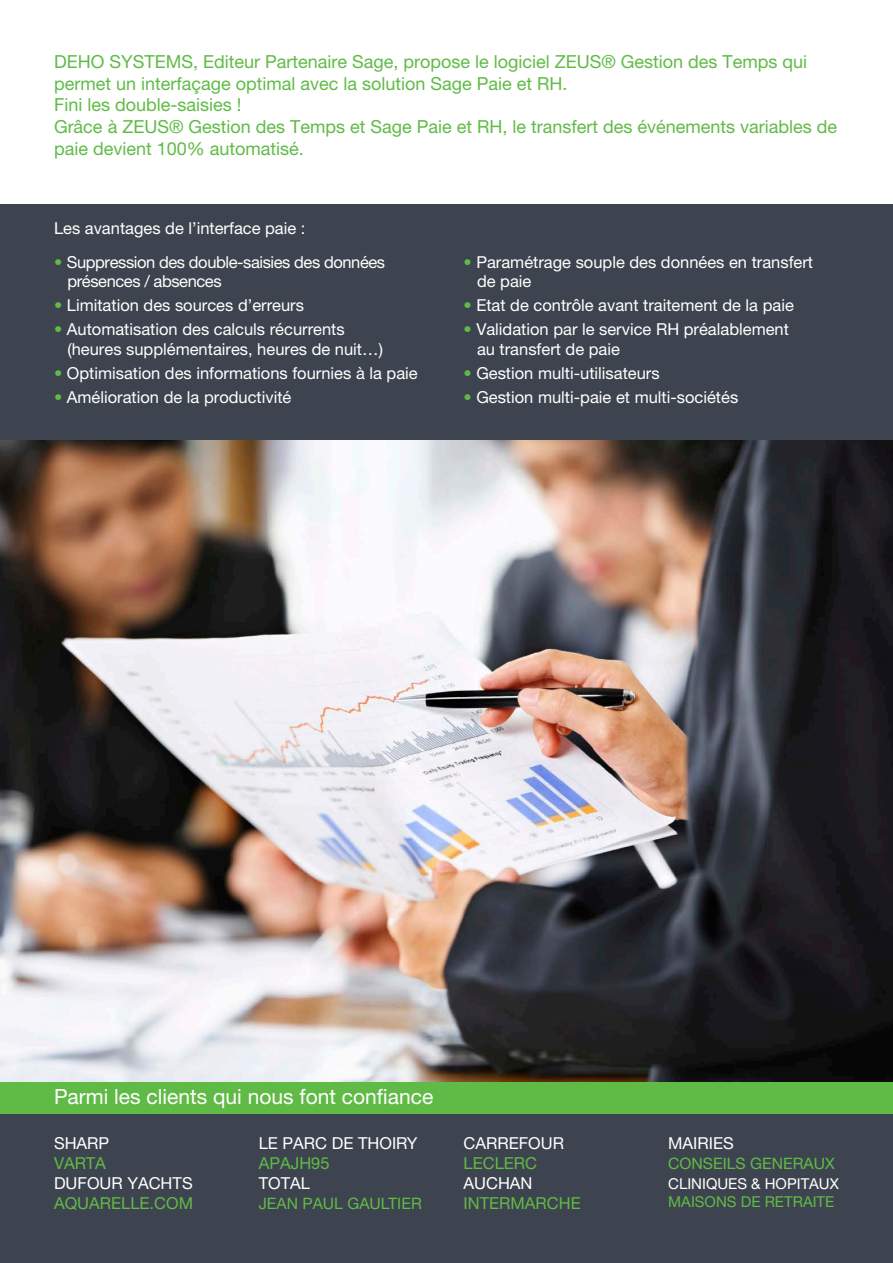
<style>
.page{position:relative;width:893px;height:1263px;background:#fff}
.page>*{position:absolute;margin:0;border:0;box-sizing:border-box;transform-origin:0 0}
.txt_courant{font:21px "Helvetica Neue";color:#fff}
.txt_courant-2{font:18px/21.6px "Helvetica Neue";color:#60bb46}
.txt_courant-3{font:16.5px/19.8px "Helvetica Neue";color:#fff}
.txt_courant-4{font:16.5px/19.8px "Helvetica Neue";letter-spacing:-.025em;color:#fff}
.txt_courant-5{font:16.5px/19.8px "Helvetica Neue";color:#60bb46}
.txt_courant-6{font:15.75px "Helvetica Neue";color:#60bb46}
.txt_courant-7{font:15px/18px "Helvetica Neue";color:#fff}
.s1{color:#60bb46}
.s2{color:#fff}
</style>
<div class="page">
<div style="left:0;top:1099px;width:893px;height:164px;background:#3e444f"></div>
<div style="left:0;top:1081px;width:893px;height:32px;background:#60bb46"></div>
<div style="left:0;top:204px;width:893px;height:237px;background:#3e444f"></div>
<img style="left:0;top:441px;width:893px;height:640px">
<p class="txt_courant-2" style="left:54px;top:51px;width:755px">DEHO SYSTEMS, Editeur Partenaire Sage, propose le logiciel ZEUS® Gestion des Temps qui permet un interfaçage optimal avec la solution Sage Paie et RH.</p>
<p class="txt_courant-2" style="left:54px;top:94px;width:189px">Fini les double-saisies !</p>
<p class="txt_courant-2" style="left:54px;top:116px;width:785px">Grâce à ZEUS® Gestion des Temps et Sage Paie et RH, le transfert des événements variables de paie devient 100% automatisé.</p>
<p class="txt_courant-3" style="left:54px;top:218px;width:253px">Les avantages de l’interface paie :</p>
<p class="txt_courant-4" style="left:67px;top:252px;width:319px;text-indent:-13px"><span class="s1">•</span> Suppression des double-saisies des données présences / absences</p>
<p class="txt_courant-3" style="left:54px;top:295px;width:251px"><span class="s1">•</span> Limitation des sources d’erreurs</p>
<p class="txt_courant-3" style="left:67px;top:319px;width:317px;text-indent:-13px"><span class="s1">•</span> Automatisation des calculs récurrents (heures supplémentaires, heures de nuit…)</p>
<p class="txt_courant-3" style="left:54px;top:363px;width:365px"><span class="s1">•</span> Optimisation des informations fournies à la paie</p>
<p class="txt_courant-3" style="left:54px;top:387px;width:239px"><span class="s1">•</span> Amélioration de la productivité</p>
<p class="txt_courant-3" style="left:477px;top:252px;width:338px;text-indent:-13px"><span class="s1">•</span> Paramétrage souple des données en transfert de paie</p>
<p class="txt_courant-3" style="left:463px;top:295px;width:332px"><span class="s1">•</span> Etat de contrôle avant traitement de la paie</p>
<p class="txt_courant-3" style="left:477px;top:319px;width:313px;text-indent:-13px"><span class="s1">•</span> Validation par le service RH préalablement au transfert de paie</p>
<p class="txt_courant-3" style="left:463px;top:363px;width:198px"><span class="s1">•</span> Gestion multi-utilisateurs</p>
<p class="txt_courant-3" style="left:463px;top:387px;width:276px"><span class="s1">•</span> Gestion multi-paie et multi-sociétés</p>
<p class="txt_courant" style="left:54px;top:1084px;width:381px">Parmi les clients qui nous font confiance</p>
<p class="txt_courant-3" style="left:54px;top:1133px;width:57px">SHARP</p>
<p class="txt_courant-5" style="left:54px;top:1153px;width:53px">VARTA</p>
<p class="txt_courant-3" style="left:54px;top:1173px;width:140px">DUFOUR YACHTS</p>
<p class="txt_courant-5" style="left:54px;top:1193px;width:141px">AQUARELLE.COM</p>
<p class="txt_courant-3" style="left:259px;top:1133px;width:160px">LE PARC DE THOIRY<br><span class="s1">APAJH95</span></p>
<p class="txt_courant-3" style="left:259px;top:1173px;width:53px">TOTAL</p>
<p class="txt_courant-6" style="left:259px;top:1194px;width:165px">JEAN PAUL GAULTIER</p>
<p class="txt_courant-3" style="left:463px;top:1133px;width:102px">CARREFOUR<br><span class="s1">LECLERC</span></p>
<p class="txt_courant-5" style="left:463px;top:1173px;width:119px"><span class="s2">AUCHAN<br></span>INTERMARCHE</p>
<p class="txt_courant-3" style="left:668px;top:1133px;width:67px">MAIRIES</p>
<p class="txt_courant-6" style="left:668px;top:1154px;width:168px">CONSEILS GENERAUX</p>
<p class="txt_courant-7" style="left:668px;top:1174px;width:172px">CLINIQUES &amp; HOPITAUX<br><span class="s1">MAISONS DE RETRAITE</span></p>
</div>
